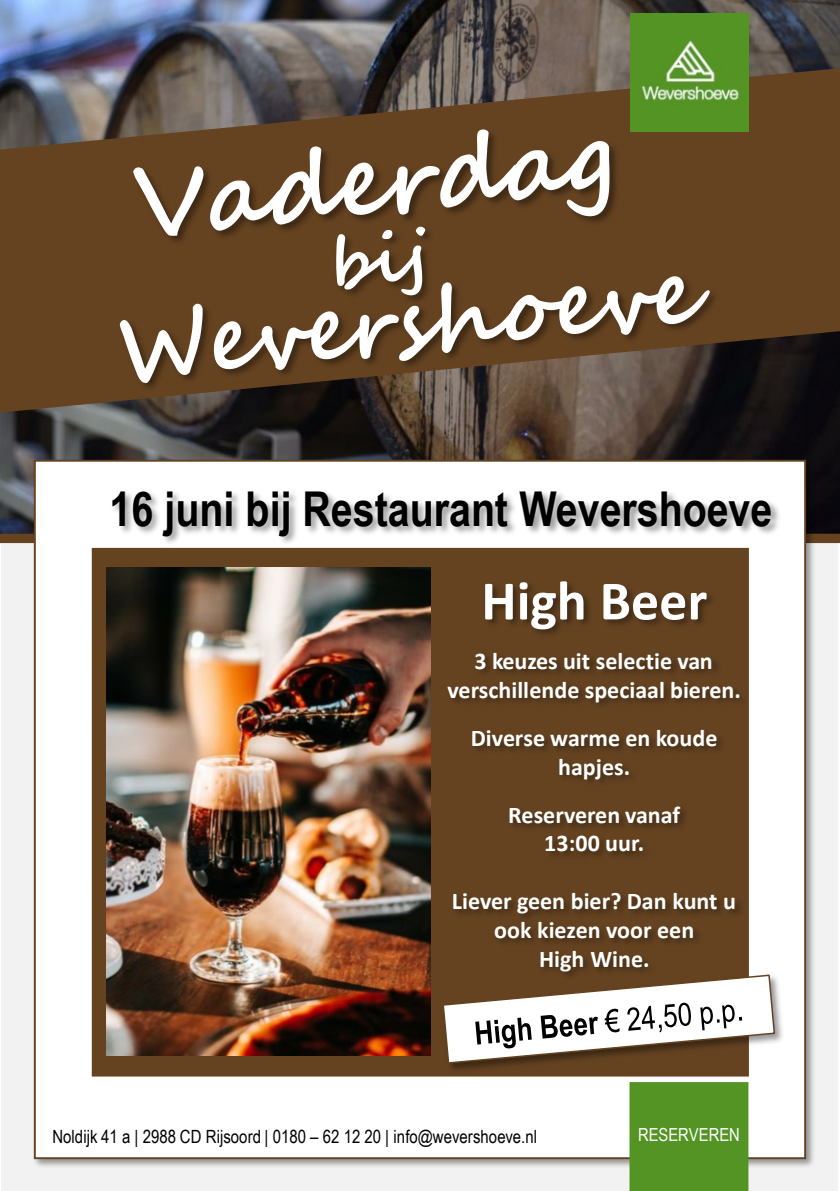
<style>
.page{position:relative;width:840px;height:1191px;background:#fff}
.page>*{position:absolute;margin:0;border:0;box-sizing:border-box;transform-origin:0 0}
.t1{font:700 56px "Calibri";color:#fff}
.t2{font:700 48px "Arial Narrow";color:#000}
.t3{font:700 24px/28.8px "Calibri";color:#fff;text-align:center}
.t4{font:18.2px "Arial Narrow";color:#000}
.t5{font:18px "Arial Narrow";color:#fff}
</style>
<div class="page">
<div style="left:2px;top:184px;width:835px;height:1006px;background:#f2f2f2"></div>
<img style="left:0;top:0;width:839px;height:534px">
<svg style="left:0;top:38px;width:839px;height:420px;background:#564435"></svg>
<svg style="left:0;top:534px;width:839px;height:9px"></svg>
<img style="left:30px;top:456px;width:788px;height:715px">
<div style="left:35px;top:461px;width:769px;height:697px;background:#fff"></div>
<img style="left:66px;top:73px;width:629px;height:142px">
<svg style="left:133px;top:129px;width:476px;height:86px;fill:#654321"></svg>
<img style="left:279px;top:194px;width:208px;height:21px">
<img style="left:54px;top:215px;width:718px;height:247px">
<svg style="left:120px;top:276px;width:589px;height:107px;fill:#654321"></svg>
<img style="left:76px;top:460px;width:737px;height:118px">
<div style="left:93px;top:549px;width:654px;height:526px;background:#654321"></div>
<div style="left:629px;top:1085px;width:119px;height:105px;background:#539425"></div>
<img style="left:428px;top:546px;width:340px;height:454px">
<img style="left:448px;top:968px;width:333px;height:117px">
<svg style="left:441px;top:973px;width:334px;height:91px"></svg>
<img style="left:630px;top:13px;width:118px;height:119px">
<img style="left:107px;top:567px;width:323px;height:488px">
<h2 class="t2" style="left:109px;top:491px;width:664px">16 juni bij Restaurant Wevershoeve</h2>
<h1 class="t1" style="left:481px;top:577px;width:227px">High Beer</h1>
<p class="t3" style="left:447px;top:648px;width:295px">3 keuzes uit selectie van verschillende speciaal bieren.</p>
<p class="t3" style="left:470px;top:725px;width:248px">Diverse warme en koude hapjes.</p>
<p class="t3" style="left:508px;top:802px;width:173px">Reserveren vanaf<br>13:00 uur.</p>
<p class="t3" style="left:451px;top:888px;width:285px">Liever geen bier? Dan kunt u ook kiezen voor een<br>High Wine.</p>
<p class="t4" style="left:52px;top:1129px;width:486px">Noldijk 41 a | 2988 CD Rijsoord | 0180 – 62 12 20 | info@wevershoeve.nl</p>
<p class="t5" style="left:637px;top:1128px;width:103px">RESERVEREN</p>
</div>
